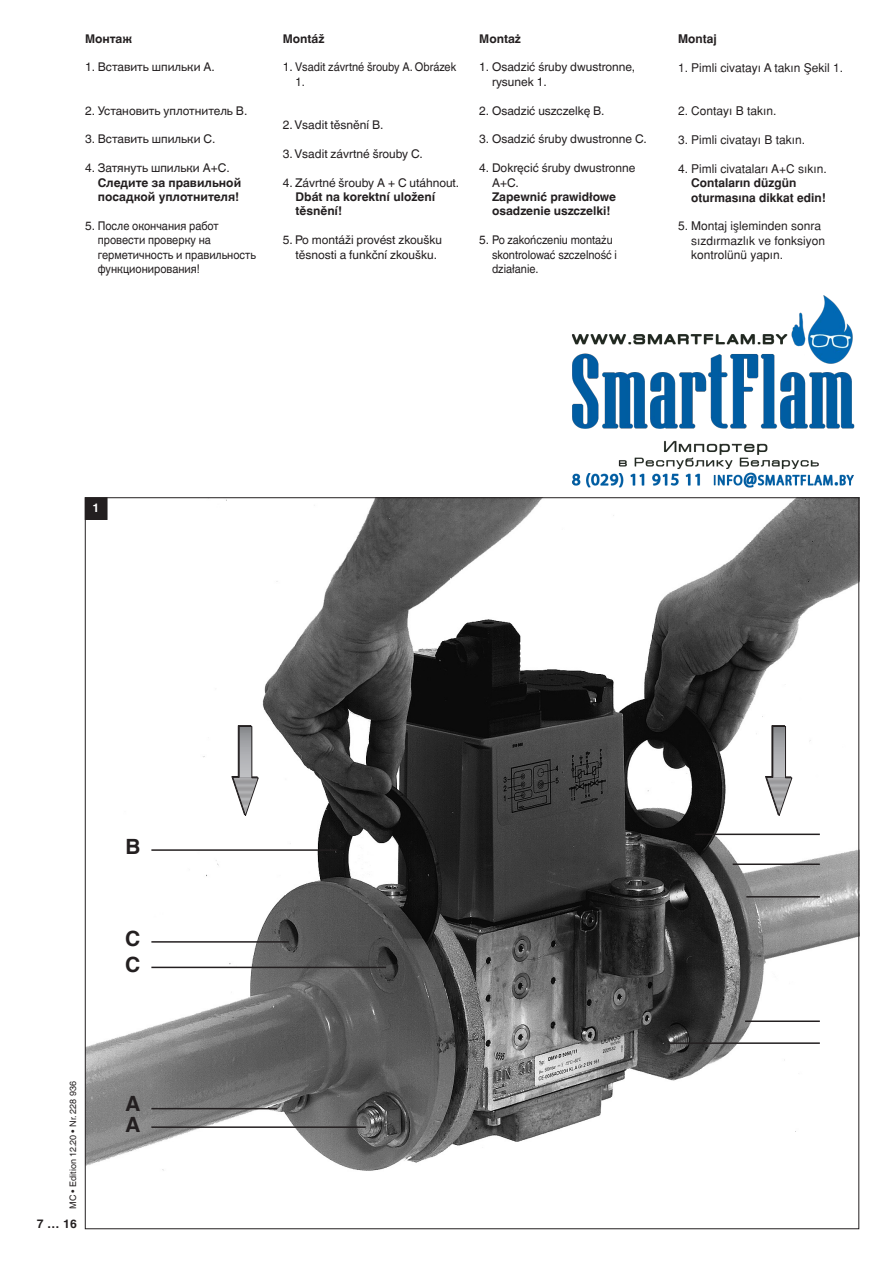
<style>
.page{position:relative;width:893px;height:1263px;background:#fff}
.page>*{position:absolute;margin:0;border:0;box-sizing:border-box;transform-origin:0 0}
.t1{font:700 21px "Helvetica World";color:#231f20}
.t2{font:12px/14.4px "Helvetica World";color:#231f20}
.t3{font:700 12px/14.4px "Helvetica World";color:#231f20}
.t4{font:12px/14.4px "Pannonica";color:#231f20}
.t5{font:700 12px/14.4px "Pannonica";color:#231f20}
._8_p_helv-fett{font:700 12px "Helvetica World";color:#fff}
.t6{font:9px "Helvetica World";color:#231f20}
.s1{font-weight:400}
</style>
<div class="page">
<img style="left:87px;top:499px;width:770px;height:672px">
<div style="left:85px;top:498px;width:22px;height:21px;background:#231f20"></div>
<div style="left:85px;top:497px;width:22px;height:23px;border:1px solid #231f20"></div>
<hr style="left:151px;top:1126px;width:215px;height:2px;background:#231f20">
<hr style="left:151px;top:1108px;width:126px;height:1px;background:#231f20">
<hr style="left:151px;top:849px;width:186px;height:2px;background:#231f20">
<hr style="left:151px;top:941px;width:138px;height:2px;background:#231f20">
<hr style="left:151px;top:967px;width:235px;height:1px;background:#231f20">
<hr style="left:670px;top:1042px;width:150px;height:2px;background:#231f20">
<hr style="left:745px;top:1020px;width:75px;height:2px;background:#231f20">
<hr style="left:695px;top:833px;width:125px;height:2px;background:#231f20">
<hr style="left:746px;top:896px;width:74px;height:1px;background:#231f20">
<hr style="left:733px;top:863px;width:87px;height:2px;background:#231f20">
<div style="left:227px;top:720px;width:36px;height:98px;background:#fff"></div>
<svg style="left:232px;top:725px;width:27px;height:91px"></svg>
<div style="left:760px;top:720px;width:36px;height:98px;background:#fff"></div>
<svg style="left:765px;top:725px;width:27px;height:91px"></svg>
<img style="left:572px;top:295px;width:283px;height:193px">
<p class="t3" style="left:85px;top:31px;width:49px">Монтаж</p>
<p class="t2" style="left:85px;top:60px;width:131px">1. Вставить шпильки А.</p>
<p class="t2" style="left:85px;top:103px;width:164px">2. Установить уплотнитель В.</p>
<p class="t2" style="left:85px;top:132px;width:132px">3. Вставить шпильки С.</p>
<p class="t2" style="left:85px;top:161px;width:146px">4. Затянуть шпильки А+С.</p>
<p class="t3" style="left:98px;top:175px;width:145px">Следите за правильной посадкой уплотнителя!</p>
<p class="t2" style="left:98px;top:219px;width:160px;text-indent:-13px">5. После окончания работ провести проверку на герметичность и правильность функционирования!</p>
<p class="t3" style="left:283px;top:31px;width:43px">Montáž</p>
<p class="t2" style="left:296px;top:60px;width:162px;text-indent:-13px">1. Vsadit závrtné šrouby A. Obrázek<br>1.</p>
<p class="t2" style="left:283px;top:118px;width:102px">2. Vsadit těsnění B.</p>
<p class="t2" style="left:283px;top:147px;width:142px">3. Vsadit závrtné šrouby C.</p>
<p class="t3" style="left:296px;top:175px;width:165px;text-indent:-13px"><span class="s1">4. Závrtné šrouby A + C utáhnout.<br></span>Dbát na korektní uložení těsnění!</p>
<p class="t2" style="left:296px;top:233px;width:148px;text-indent:-13px">5. Po montáži provést zkoušku těsnosti a funkční zkoušku.</p>
<p class="t3" style="left:479px;top:31px;width:43px">Montaż</p>
<p class="t2" style="left:492px;top:60px;width:145px;text-indent:-13px">1. Osadzić śruby dwustronne, rysunek 1.</p>
<p class="t2" style="left:479px;top:103px;width:127px">2. Osadzić uszczelkę B.</p>
<p class="t2" style="left:479px;top:132px;width:169px">3. Osadzić śruby dwustronne C.</p>
<p class="t2" style="left:492px;top:161px;width:145px;text-indent:-13px">4. Dokręcić śruby dwustronne<br>A+C.</p>
<p class="t3" style="left:492px;top:190px;width:126px">Zapewnić prawidłowe osadzenie uszczelki!</p>
<p class="t2" style="left:492px;top:233px;width:126px;text-indent:-13px">5. Po zakończeniu montażu skontrolować szczelność i działanie.</p>
<p class="t5" style="left:678px;top:32px;width:40px">Montaj</p>
<p class="t4" style="left:678px;top:61px;width:166px">1. Pimli civatay∂ A tak∂n Ωekil 1.</p>
<p class="t4" style="left:678px;top:104px;width:100px">2. Contay∂ B tak∂n.</p>
<p class="t4" style="left:678px;top:133px;width:128px">3. Pimli civatay∂ B tak∂n.</p>
<p class="t4" style="left:678px;top:161px;width:150px">4. Pimli civatalar∂ A+C s∂k∂n.</p>
<p class="t5" style="left:691px;top:176px;width:136px">Contalar∂n düzgün oturmas∂na dikkat edin!</p>
<p class="t4" style="left:691px;top:219px;width:136px;text-indent:-13px">5. Montaj iµleminden sonra s∂zd∂rmazl∂k ve fonksiyon kontrolünü yap∂n.</p>
<p class="_8_p_helv-fett" style="left:93px;top:501px;width:8px">1</p>
<p class="t6" style="left:68px;top:1209px;width:129px;rotate:-90deg">MC • Edition 12.20 • Nr. 228 936</p>
<p class="t3" style="left:37px;top:1216px;width:42px">7 … 16</p>
<h1 class="t1" style="left:126px;top:834px;width:16px">B</h1>
<h1 class="t1" style="left:125px;top:927px;width:17px">C</h1>
<h1 class="t1" style="left:125px;top:952px;width:17px">C</h1>
<h1 class="t1" style="left:126px;top:1092px;width:16px">A</h1>
<h1 class="t1" style="left:126px;top:1113px;width:16px">A</h1>
</div>
